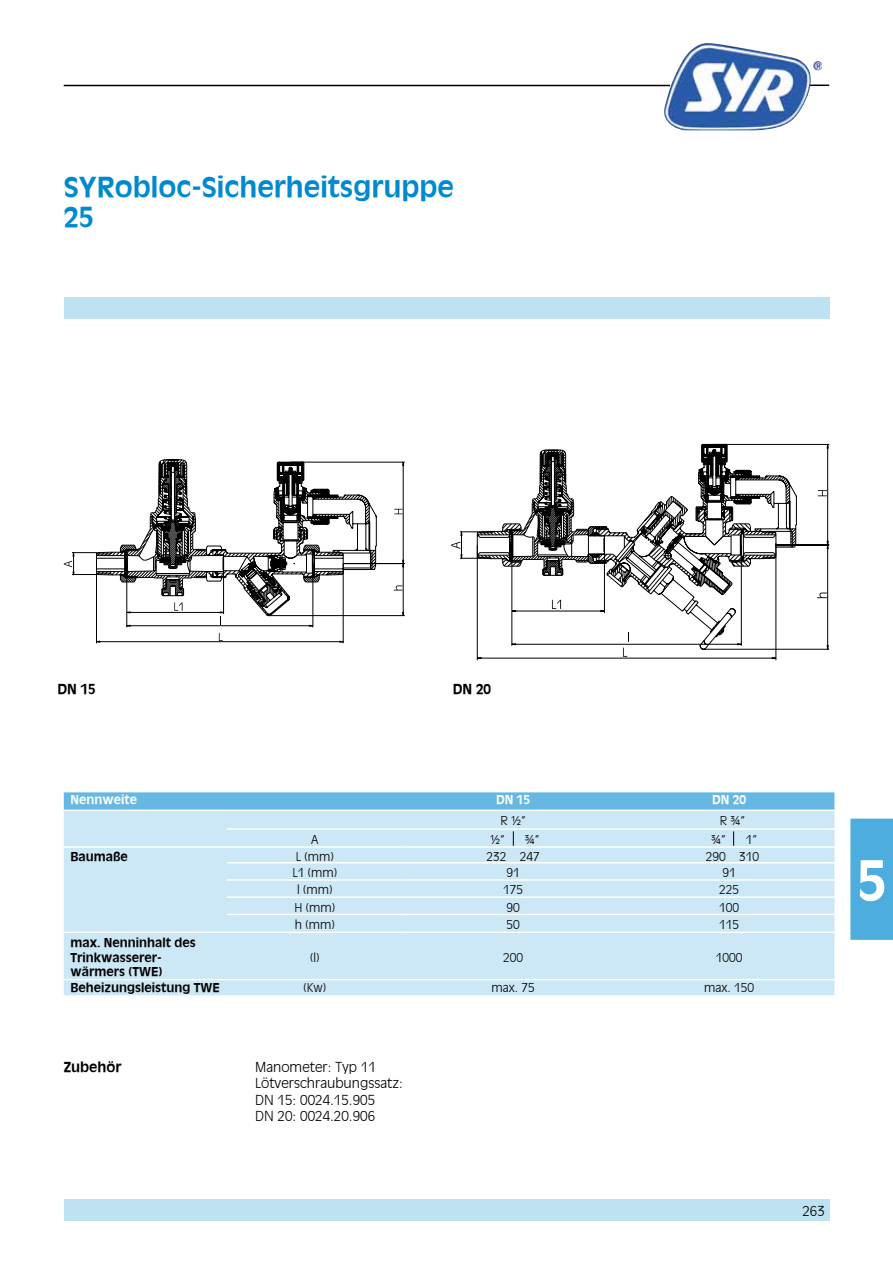
<style>
.page{position:relative;width:893px;height:1263px;background:#fff}
.page>*{position:absolute;margin:0;border:0;box-sizing:border-box;transform-origin:0 0}
.t1{font:700 54px "Ant Oliv";color:#fff}
.t2{font:700 27px/30px "Ant Oliv";color:#0089cf}
.t3{font:300 13.5px/16.5px "Ant Oliv";color:#000}
.t4{font:700 13.5px "Ant Oliv";color:#000}
.t5{font:300 12px "Ant Oliv";color:#000}
.t6{font:700 12px/14.4px "Ant Oliv";color:#000}
.t7{font:700 12px "Ant Oliv";color:#fff}
</style>
<div class="page">
<div style="left:64px;top:298px;width:765px;height:21px;background:#bfe2f3"></div>
<div style="left:64px;top:1199px;width:765px;height:21px;background:#bfe2f3"></div>
<img style="left:663px;top:43px;width:159px;height:87px">
<hr style="left:64px;top:85px;width:606px;height:1px;background:#000">
<svg style="left:810px;top:85px;width:19px;height:1px"></svg>
<div style="left:64px;top:792px;width:770px;height:17px;background:#66b8e2"></div>
<div style="left:64px;top:811px;width:770px;height:184px;background:#cce7f5"></div>
<hr style="left:227px;top:828px;width:175px;height:2px;background:#fff">
<hr style="left:402px;top:828px;width:222px;height:2px;background:#fff">
<hr style="left:624px;top:828px;width:210px;height:2px;background:#fff">
<hr style="left:64px;top:846px;width:163px;height:2px;background:#fff">
<hr style="left:227px;top:846px;width:175px;height:2px;background:#fff">
<hr style="left:402px;top:846px;width:222px;height:2px;background:#fff">
<hr style="left:624px;top:846px;width:210px;height:2px;background:#fff">
<hr style="left:64px;top:931px;width:163px;height:2px;background:#fff">
<hr style="left:227px;top:931px;width:175px;height:2px;background:#fff">
<hr style="left:402px;top:931px;width:222px;height:2px;background:#fff">
<hr style="left:624px;top:931px;width:210px;height:2px;background:#fff">
<hr style="left:64px;top:979px;width:163px;height:1px;background:#fff">
<hr style="left:227px;top:979px;width:175px;height:1px;background:#fff">
<hr style="left:402px;top:979px;width:222px;height:1px;background:#fff">
<hr style="left:624px;top:979px;width:210px;height:1px;background:#fff">
<hr style="left:227px;top:862px;width:175px;height:1px;background:#fff">
<hr style="left:402px;top:862px;width:222px;height:1px;background:#fff">
<hr style="left:624px;top:862px;width:210px;height:1px;background:#fff">
<hr style="left:227px;top:879px;width:175px;height:2px;background:#fff">
<hr style="left:402px;top:879px;width:222px;height:2px;background:#fff">
<hr style="left:624px;top:879px;width:210px;height:2px;background:#fff">
<hr style="left:227px;top:896px;width:175px;height:2px;background:#fff">
<hr style="left:402px;top:896px;width:222px;height:2px;background:#fff">
<hr style="left:624px;top:896px;width:210px;height:2px;background:#fff">
<hr style="left:227px;top:914px;width:175px;height:1px;background:#fff">
<hr style="left:402px;top:914px;width:222px;height:1px;background:#fff">
<hr style="left:624px;top:914px;width:210px;height:1px;background:#fff">
<div style="left:850px;top:819px;width:43px;height:121px;background:#4dadde"></div>
<svg style="left:376px;top:462px;width:29px;height:154px"></svg>
<svg style="left:394px;top:509px;width:8px;height:5px"></svg>
<svg style="left:394px;top:585px;width:8px;height:5px"></svg>
<svg style="left:64px;top:459px;width:312px;height:184px"></svg>
<svg style="left:402px;top:560px;width:2px;height:7px"></svg>
<svg style="left:797px;top:444px;width:32px;height:205px"></svg>
<svg style="left:817px;top:593px;width:10px;height:5px"></svg>
<svg style="left:818px;top:490px;width:9px;height:6px"></svg>
<svg style="left:451px;top:444px;width:346px;height:215px"></svg>
<svg style="left:513px;top:831px;width:1px;height:15px"></svg>
<svg style="left:733px;top:831px;width:1px;height:15px"></svg>
<h2 class="t2" style="left:64px;top:170px;width:392px">SYRobloc-Sicherheitsgruppe<br>25</h2>
<p class="t4" style="left:57px;top:680px;width:40px">DN 15</p>
<p class="t4" style="left:453px;top:680px;width:40px">DN 20</p>
<p class="t7" style="left:70px;top:792px;width:68px">Nennweite</p>
<p class="t7" style="left:496px;top:792px;width:36px">DN 15</p>
<p class="t7" style="left:712px;top:792px;width:36px">DN 20</p>
<p class="t5" style="left:501px;top:814px;width:27px">R ½“</p>
<p class="t5" style="left:720px;top:814px;width:27px">R ¾“</p>
<p class="t5" style="left:311px;top:832px;width:9px">A</p>
<p class="t5" style="left:490px;top:832px;width:16px">½“</p>
<p class="t5" style="left:525px;top:832px;width:16px">¾“</p>
<p class="t5" style="left:711px;top:832px;width:16px">¾“</p>
<p class="t5" style="left:746px;top:832px;width:13px">1“</p>
<p class="t6" style="left:70px;top:849px;width:59px">Baumaße</p>
<p class="t5" style="left:296px;top:849px;width:39px">L (mm)</p>
<p class="t5" style="left:487px;top:849px;width:55px">232 247</p>
<p class="t5" style="left:706px;top:849px;width:55px">290 310</p>
<p class="t5" style="left:292px;top:866px;width:46px">L1 (mm)</p>
<p class="t5" style="left:507px;top:866px;width:15px">91</p>
<p class="t5" style="left:723px;top:866px;width:15px">91</p>
<p class="t5" style="left:297px;top:883px;width:37px">l (mm)</p>
<p class="t5" style="left:503px;top:883px;width:22px">175</p>
<p class="t5" style="left:719px;top:883px;width:22px">225</p>
<p class="t5" style="left:294px;top:900px;width:42px">H (mm)</p>
<p class="t5" style="left:507px;top:900px;width:15px">90</p>
<p class="t5" style="left:719px;top:900px;width:22px">100</p>
<p class="t5" style="left:295px;top:918px;width:41px">h (mm)</p>
<p class="t5" style="left:507px;top:918px;width:15px">50</p>
<p class="t5" style="left:719px;top:918px;width:22px">115</p>
<p class="t6" style="left:70px;top:935px;width:127px">max. Nenninhalt des<br>Trinkwasserer&shy;wärmers (TWE)</p>
<p class="t5" style="left:310px;top:950px;width:11px">(l)</p>
<p class="t5" style="left:503px;top:950px;width:22px">200</p>
<p class="t5" style="left:716px;top:950px;width:28px">1000</p>
<p class="t6" style="left:70px;top:980px;width:151px">Beheizungsleistung TWE</p>
<p class="t5" style="left:303px;top:980px;width:24px">(Kw)</p>
<p class="t5" style="left:492px;top:980px;width:45px">max. 75</p>
<p class="t5" style="left:704px;top:980px;width:52px">max. 150</p>
<p class="t4" style="left:64px;top:1059px;width:59px">Zubehör</p>
<p class="t3" style="left:255px;top:1058px;width:149px">Manometer: Typ 11<br>Lötverschraubungssatz:<br>DN 15: 0024.15.905<br>DN 20: 0024.20.906</p>
<h1 class="t1" style="left:857px;top:847px;width:32px">5</h1>
<p class="t3" style="left:802px;top:1203px;width:24px">263</p>
</div>
